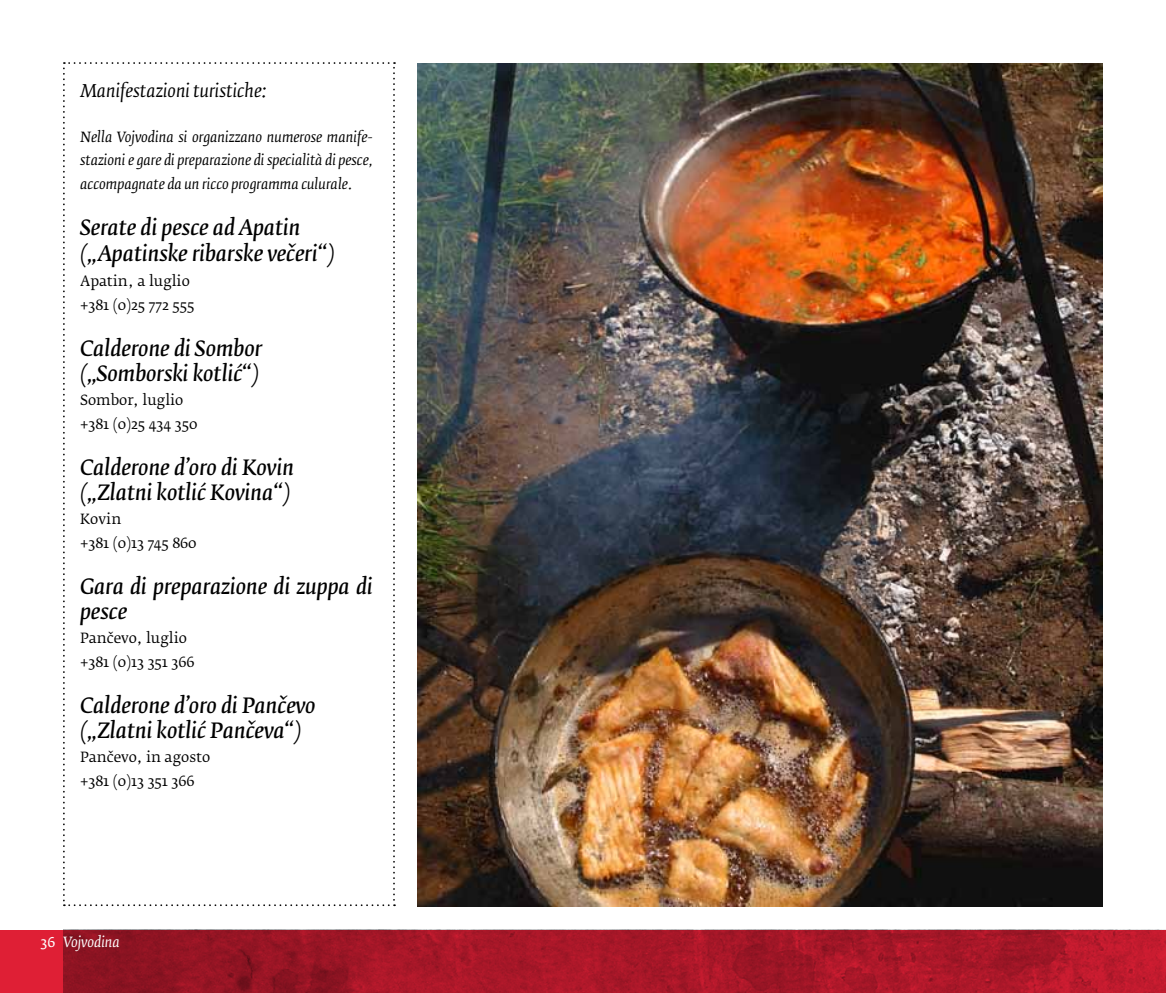
<style>
.page{position:relative;width:1166px;height:993px;background:#fff}
.page>*{position:absolute;margin:0;border:0;box-sizing:border-box;transform-origin:0 0}
.t1{font:italic 21px/25.2px "Fedra Serif B Pro";color:#000}
.t2{font:italic 17.5px "Fedra Serif B Pro";color:#000}
.t3{font:14px/23.8px "Fedra Serif B Pro";color:#000}
.t4{font:italic 14px/23.8px "Fedra Serif B Pro";color:#000;text-align:justify}
.t5{font:italic 14px "Fedra Serif B Pro";color:#fff}
.s1{font-family:"Fedra Serif A Pro";font-style:normal}
</style>
<div class="page">
<div style="left:0;top:929px;width:1166px;height:63px;background:#df1f35"></div>
<img style="left:63px;top:929px;width:1103px;height:63px">
<svg style="left:63px;top:62px;width:332px;height:843px"></svg>
<img style="left:418px;top:63px;width:685px;height:842px">
<p class="t2" style="left:80px;top:80px;width:188px">Manifestazioni turistiche:</p>
<p class="t4" style="left:80px;top:125px;width:294px">Nella Vojvodina si organizzano numerose manife&shy;stazioni e gare di preparazione di specialità di pesce, accompagnate da un ricco programma culurale.</p>
<p class="t1" style="left:80px;top:215px;width:256px">Serate di pesce ad Apatin („Apatinske ribarske večeri“)</p>
<p class="t3" style="left:80px;top:269px;width:116px">Apatin, a luglio +381 (0)25 772 555</p>
<p class="t1" style="left:80px;top:336px;width:184px">Calderone di Sombor („Somborski kotlić“)</p>
<p class="t3" style="left:80px;top:388px;width:119px">Sombor, luglio +381 (0)25 434 350</p>
<p class="t1" style="left:80px;top:455px;width:215px">Calderone d’oro di Kovin („Zlatni kotlić Kovina“)</p>
<p class="t3" style="left:80px;top:507px;width:118px">Kovin<br>+381 (0)13 745 860</p>
<p class="t1" style="left:80px;top:574px;width:294px">Gara di preparazione di zuppa di pesce</p>
<p class="t3" style="left:80px;top:626px;width:116px">Pančevo, luglio +381 (0)13 351 366</p>
<p class="t1" style="left:80px;top:693px;width:237px">Calderone d’oro di Pančevo („Zlatni kotlić Pančeva“)</p>
<p class="t3" style="left:80px;top:745px;width:132px">Pančevo, in agosto +381 (0)13 351 366</p>
<p class="t5" style="left:41px;top:933px;width:81px"><span class="s1">36</span> Vojvodina</p>
</div>
